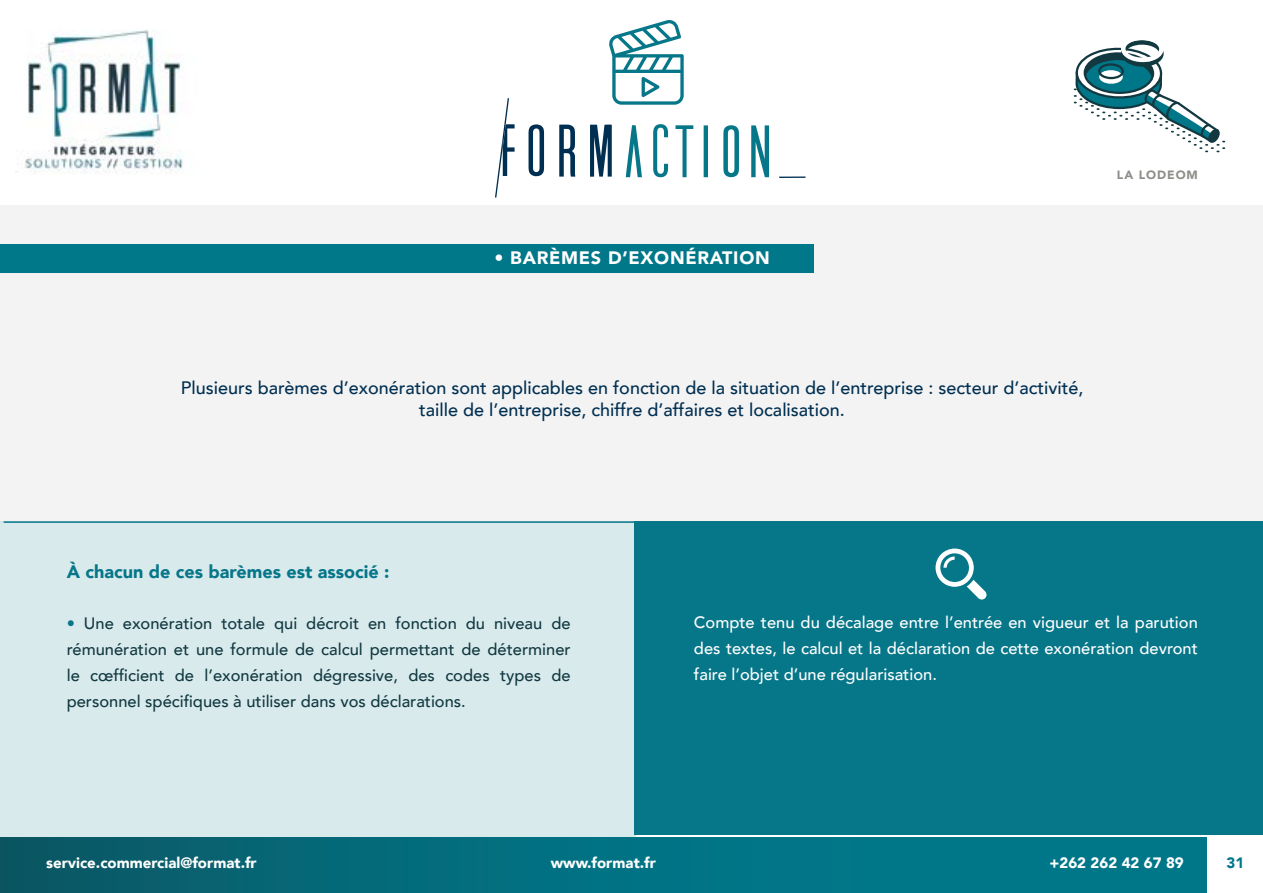
<style>
.page{position:relative;width:1263px;height:893px;background:#fff}
.page>*{position:absolute;margin:0;border:0;box-sizing:border-box;transform-origin:0 0}
.t1{font:500 18px/21.6px "Avenir";color:#002f51;text-align:center}
.t2{font:900 18px "Avenir";color:#067689}
.t3{font:900 18px "Avenir";letter-spacing:.04em;color:#fff}
.t4{font:500 16.5px/25.8px "Avenir";color:#123941;text-align:justify}
.t5{font:500 16.5px/25.8px "Avenir";color:#fff;text-align:justify}
.t6{font:900 15px "Avenir";color:#fff}
.t7{font:900 15px "Avenir";color:#00788a}
.t8{font:900 12px "Avenir";letter-spacing:.08em;color:#8e8d89}
.s1{color:#067689}
</style>
<div class="page">
<div style="left:0;top:521px;width:636px;height:316px;background:#d9eaed"></div>
<div style="left:634px;top:521px;width:629px;height:314px;background:#067689"></div>
<div style="left:0;top:205px;width:1263px;height:316px;background:#f3f3f3"></div>
<img style="left:15px;top:30px;width:168px;height:144px">
<svg style="left:590px;top:124px;width:22px;height:53px"></svg>
<svg style="left:559px;top:125px;width:16px;height:52px"></svg>
<hr style="left:779px;top:176px;width:26px;height:2px;background:#002f51">
<svg style="left:495px;top:98px;width:20px;height:100px"></svg>
<svg style="left:528px;top:124px;width:16px;height:53px"></svg>
<svg style="left:704px;top:125px;width:4px;height:52px"></svg>
<svg style="left:751px;top:125px;width:18px;height:52px"></svg>
<svg style="left:626px;top:125px;width:16px;height:52px"></svg>
<svg style="left:723px;top:125px;width:16px;height:52px"></svg>
<svg style="left:653px;top:124px;width:15px;height:53px"></svg>
<svg style="left:675px;top:125px;width:18px;height:52px"></svg>
<svg style="left:609px;top:20px;width:75px;height:85px"></svg>
<hr style="left:4px;top:521px;width:1259px;height:2px;background:#067689">
<div style="left:0;top:244px;width:813px;height:29px;background:#00788a"></div>
<div style="left:0;top:837px;width:1207px;height:56px;background:linear-gradient(to right,#095d6b,#007f92)"></div>
<svg style="left:1073px;top:40px;width:152px;height:112px"></svg>
<svg style="left:935px;top:549px;width:51px;height:51px"></svg>
<p class="t3" style="left:494px;top:243px;width:277px">• BARÈMES D’EXONÉRATION</p>
<p class="t8" style="left:1117px;top:164px;width:82px">LA LODEOM</p>
<p class="t1" style="left:181px;top:376px;width:904px">Plusieurs barèmes d’exonération sont applicables en fonction de la situation de l’entreprise : secteur d’activité, taille de l’entreprise, chiffre d’affaires et localisation.</p>
<p class="t2" style="left:67px;top:556px;width:324px">À chacun de ces barèmes est associé :</p>
<p class="t4" style="left:67px;top:610px;width:505px"><span class="s1">•</span> Une exonération totale qui décroit en fonction du niveau de rémunération et une formule de calcul permettant de déterminer le cœfficient de l’exonération dégressive, des codes types de personnel spécifiques à utiliser dans vos déclarations.</p>
<p class="t5" style="left:694px;top:608px;width:505px">Compte tenu du décalage entre l’entrée en vigueur et la parution des textes, le calcul et la déclaration de cette exonération devront faire l’objet d’une régularisation.</p>
<p class="t6" style="left:46px;top:850px;width:212px">service.commercial@format.fr</p>
<p class="t6" style="left:551px;top:850px;width:107px">www.format.fr</p>
<p class="t6" style="left:1049px;top:850px;width:136px">+262 262 42 67 89</p>
<p class="t7" style="left:1227px;top:850px;width:19px">31</p>
</div>
